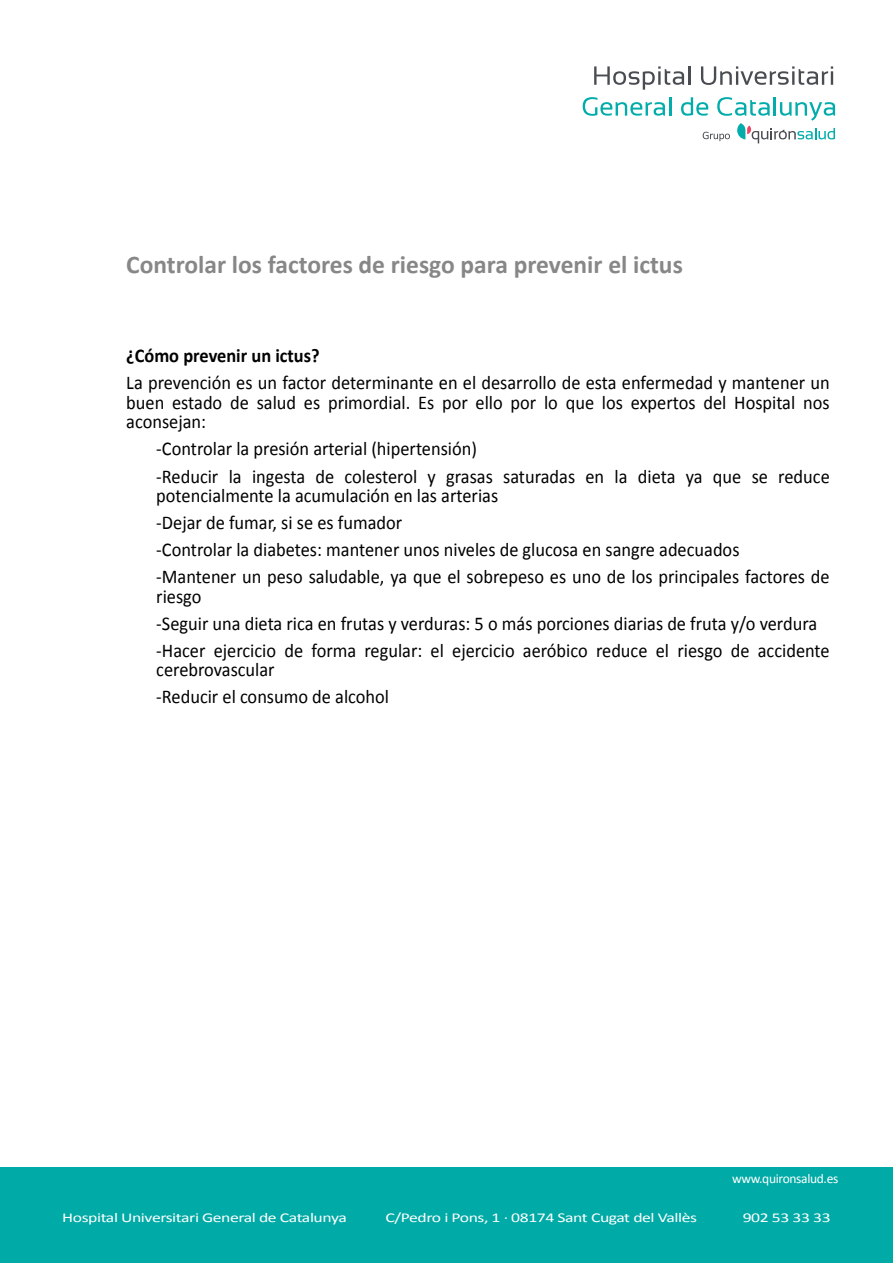
<style>
.page{position:relative;width:893px;height:1263px;background:#fff}
.page>*{position:absolute;margin:0;border:0;box-sizing:border-box;transform-origin:0 0}
.t1{font:700 25.5px "Calibri";color:#878787}
.t2{font:19.5px/27px "Calibri";color:#000;scale:.94 1}
.t3{font:700 19.5px "Calibri";color:#000;scale:.94 1}
.t4{font:13.5px "Calibri";letter-spacing:-.025em;color:#fff;scale:1.31 1}
.t5{font:13.5px "Calibri";letter-spacing:-.025em;color:#fff}
</style>
<div class="page">
<div style="left:0;top:1167px;width:893px;height:96px;background:#00aaa6"></div>
<svg style="left:594px;top:66px;width:96px;height:24px"></svg>
<svg style="left:701px;top:66px;width:132px;height:19px"></svg>
<svg style="left:583px;top:97px;width:88px;height:19px"></svg>
<svg style="left:681px;top:97px;width:154px;height:46px"></svg>
<h1 class="t1" style="left:126px;top:248px;width:558px">Controlar los factores de riesgo para prevenir el ictus</h1>
<p class="t3" style="left:126px;top:343px;width:207px">¿Cómo prevenir un ictus?</p>
<p class="t2" style="left:126px;top:373px;width:750px;line-height:19.5px;text-align:justify">La prevención es un factor determinante en el desarrollo de esta enfermedad y mantener un buen estado de salud es primordial. Es por ello por lo que los expertos del Hospital nos aconsejan:</p>
<p class="t2" style="left:156px;top:436px;width:718px">-Controlar la presión arterial (hipertensión)<br>-Reducir la ingesta de colesterol y grasas saturadas en la dieta ya que se reduce</p>
<p class="t2" style="left:156px;top:482px;width:718px">potencialmente la acumulación en las arterias<br>-Dejar de fumar, si se es fumador<br>-Controlar la diabetes: mantener unos niveles de glucosa en sangre adecuados<br>-Mantener un peso saludable, ya que el sobrepeso es uno de los principales factores de</p>
<p class="t2" style="left:156px;top:583px;width:718px">riesgo<br>-Seguir una dieta rica en frutas y verduras: 5 o más porciones diarias de fruta y/o verdura -Hacer ejercicio de forma regular: el ejercicio aeróbico reduce el riesgo de accidente</p>
<p class="t2" style="left:156px;top:656px;width:249px">cerebrovascular<br>-Reducir el consumo de alcohol</p>
<p class="t5" style="left:732px;top:1170px;width:108px">www.quironsalud.es</p>
<p class="t4" style="left:62px;top:1209px;width:219px">Hospital Universitari General de Catalunya</p>
<p class="t4" style="left:385px;top:1209px;width:239px">C/Pedro i Pons, 1 · 08174 Sant Cugat del Vallès</p>
<p class="t4" style="left:743px;top:1209px;width:69px">902 53 33 33</p>
</div>
